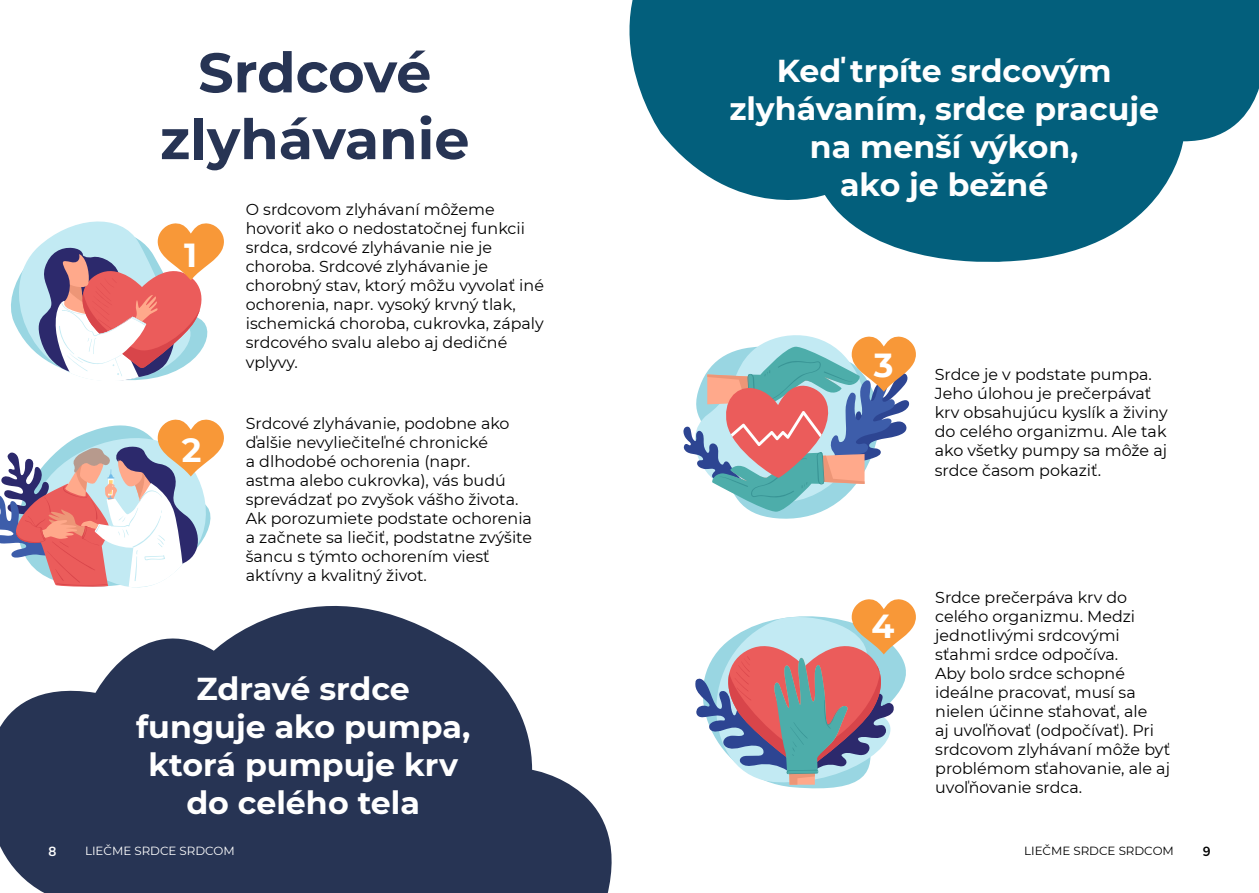
<style>
.page{position:relative;width:1259px;height:893px;background:#fff}
.page>*{position:absolute;margin:0;border:0;box-sizing:border-box;transform-origin:0 0}
.t1{font:700 55.65px/66.8px "Montserrat";color:#273454;text-align:center}
.t2{font:700 33.3px "Montserrat";color:#fff}
.t3{font:700 31.65px/38px "Montserrat";color:#fff;text-align:center}
.t4{font:15.9px/19px "Montserrat";color:#000}
.t5{font:700 13.2px "Nunito";color:#fff}
.t6{font:700 13.2px "Nunito";color:#000}
.t7{font:11.85px "Montserrat";color:#fff}
.t8{font:11.85px "Montserrat";color:#000}
</style>
<div class="page">
<svg style="left:629px;top:0;width:630px;height:262px;fill:#035f7c"></svg>
<svg style="left:0;top:606px;width:612px;height:287px;fill:#273454"></svg>
<div style="left:0;top:413px;width:222px;height:194px;background:#fff"></div>
<svg style="left:779px;top:785px;width:67px;height:4px"></svg>
<svg style="left:11px;top:221px;width:213px;height:160px"></svg>
<svg style="left:0;top:419px;width:224px;height:169px"></svg>
<svg style="left:683px;top:335px;width:233px;height:184px"></svg>
<svg style="left:695px;top:599px;width:221px;height:186px"></svg>
<h1 class="t1" style="left:160px;top:36px;width:311px">Srdcové zlyhávanie</h1>
<p class="t4" style="left:246px;top:199px;width:300px">O srdcovom zlyhávaní môžeme hovoriť ako o nedostatočnej funkcii srdca, srdcové zlyhávanie nie je choroba. Srdcové zlyhávanie je chorobný stav, ktorý môžu vyvolať iné ochorenia, napr. vysoký krvný tlak, ischemická choroba, cukrovka, zápaly srdcového svalu alebo aj dedičné vplyvy.</p>
<h2 class="t2" style="left:184px;top:231px;width:15px">1</h2>
<h2 class="t2" style="left:182px;top:426px;width:21px">2</h2>
<p class="t4" style="left:246px;top:413px;width:288px">Srdcové zlyhávanie, podobne ako ďalšie nevyliečiteľné chronické<br>a dlhodobé ochorenia (napr.<br>astma alebo cukrovka), vás budú sprevádzať po zvyšok vášho života.<br>Ak porozumiete podstate ochorenia a začnete sa liečiť, podstatne zvýšite šancu s týmto ochorením viesť aktívny a kvalitný život.</p>
<h3 class="t3" style="left:136px;top:668px;width:336px">Zdravé srdce funguje ako pumpa, ktorá pumpuje krv do celého tela</h3>
<h3 class="t3" style="left:729px;top:51px;width:431px">Keď trpíte srdcovým zlyhávaním, srdce pracuje na menší výkon,<br>ako je bežné</h3>
<h2 class="t2" style="left:874px;top:342px;width:21px">3</h2>
<p class="t4" style="left:934px;top:364px;width:234px">Srdce je v podstate pumpa.<br>Jeho úlohou je prečerpávať krv obsahujúcu kyslík a živiny do celého organizmu. Ale tak ako všetky pumpy sa môže aj srdce časom pokaziť.</p>
<h2 class="t2" style="left:871px;top:602px;width:24px">4</h2>
<p class="t4" style="left:935px;top:587px;width:236px">Srdce prečerpáva krv do celého organizmu. Medzi jednotlivými srdcovými sťahmi srdce odpočíva.<br>Aby bolo srdce schopné ideálne pracovať, musí sa nielen účinne sťahovať, ale<br>aj uvoľňovať (odpočívať). Pri srdcovom zlyhávaní môže byť problémom sťahovanie, ale aj uvoľňovanie srdca.</p>
<p class="t5" style="left:48px;top:842px;width:9px">8</p>
<p class="t7" style="left:85px;top:843px;width:151px">LIEČME SRDCE SRDCOM</p>
<p class="t8" style="left:1024px;top:843px;width:151px">LIEČME SRDCE SRDCOM</p>
<p class="t6" style="left:1202px;top:842px;width:9px">9</p>
</div>
